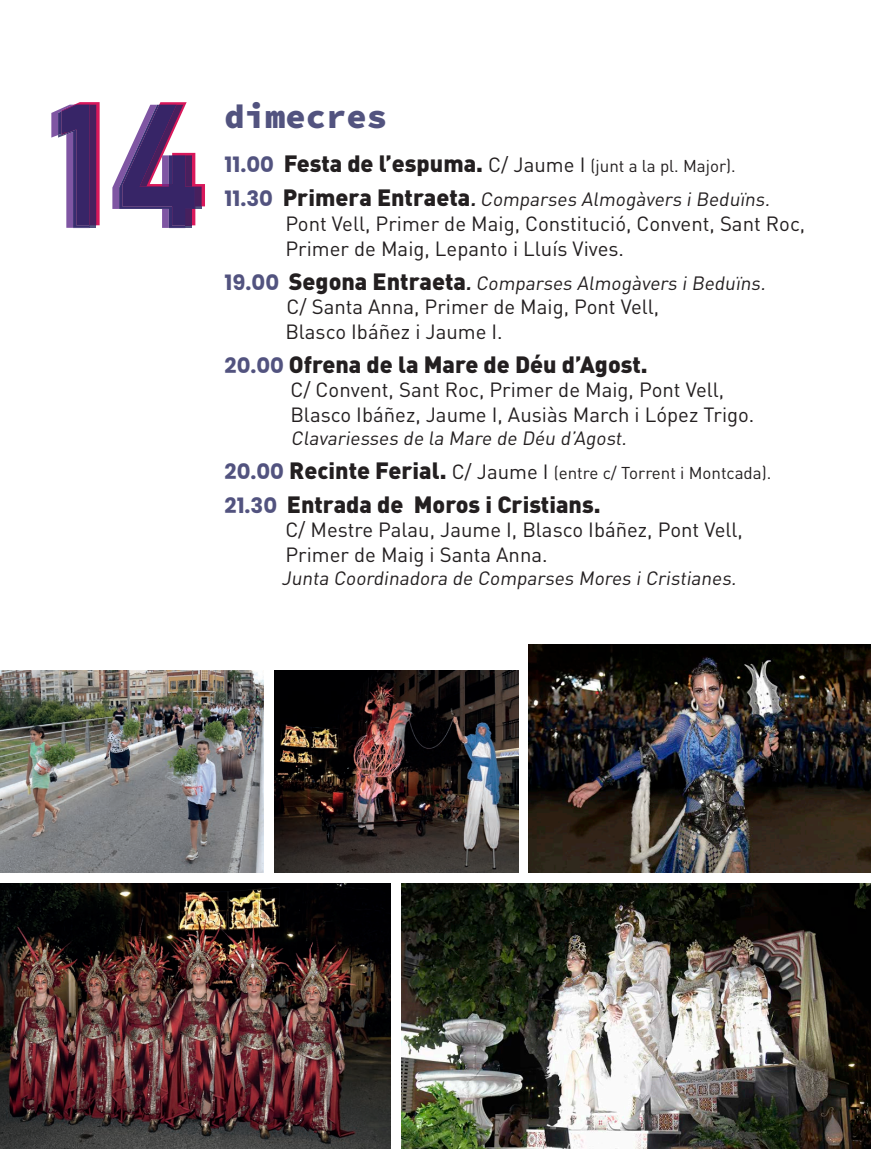
<style>
.page{position:relative;width:893px;height:1149px;background:#fff}
.page>*{position:absolute;margin:0;border:0;box-sizing:border-box;transform-origin:0 0}
.agost{font:900 33.75px "Source Code Pro";color:#52537f}
.texto{font:900 23.4px "DIN Pro";color:#231f20}
.texto-2{font:20.25px "DIN Pro";color:#231f20}
.texto-3{font:19.12px "DIN Pro";color:#231f20}
.texto-4{font:16.88px "DIN Pro";color:#231f20}
.s1{font-family:"Poppins";font-weight:700;font-size:21.15px;color:#52537f}
.s2{font-weight:900;font-size:23.4px}
.s3{font-size:20.25px}
.s4{font-weight:700}
</style>
<div class="page">
<svg style="left:51px;top:102px;width:49px;height:126px"></svg>
<svg style="left:112px;top:102px;width:93px;height:126px"></svg>
<img style="left:528px;top:644px;width:343px;height:228px">
<img style="left:401px;top:883px;width:470px;height:265px">
<img style="left:0;top:670px;width:264px;height:202px">
<img style="left:0;top:883px;width:391px;height:265px">
<img style="left:274px;top:670px;width:244px;height:202px">
<p class="agost" style="left:225px;top:92px;width:164px">dimecres</p>
<p class="texto-4" style="left:225px;top:155px;width:513px"><span class="s1">11.00</span> <span class="s2">Festa de l’espuma.</span> <span class="s3">C/ Jaume I</span> (junt a la pl. Major).</p>
<p class="texto-3" style="left:225px;top:186px;width:550px"><span class="s1">1 1 .3 0</span> <span class="s2">Pri me ra E nt raeta</span> <span class="s4">.</span>Comparses Almogàvers i Beduïns.</p>
<p class="texto-2" style="left:285px;top:209px;width:521px">Pont Vell, Primer de Maig, Constitució, Convent, Sant Roc,</p>
<p class="texto-2" style="left:285px;top:235px;width:340px">Primer de Maig, Lepanto i Lluís Vives.</p>
<p class="texto-3" style="left:225px;top:270px;width:546px"><span class="s1">1 9.00</span> <span class="s2">Seg o na E nt raeta</span> <span class="s4">.</span>Comparses Almogàvers i Beduïns.</p>
<p class="texto-2" style="left:286px;top:293px;width:374px">C/ Santa Anna, Primer de Maig, Pont Vell,</p>
<p class="texto-2" style="left:285px;top:318px;width:219px">Blasco Ibáñez i Jaume I.</p>
<p class="texto" style="left:225px;top:348px;width:425px"><span class="s1">20.00</span> Ofrena de la Mare de Déu d’Agost.</p>
<p class="texto-2" style="left:290px;top:376px;width:435px">C/ Convent, Sant Roc, Primer de Maig, Pont Vell,</p>
<p class="texto-2" style="left:290px;top:400px;width:466px">Blasco Ibáñez, Jaume I, Ausiàs March i López Trigo.</p>
<p class="texto-3" style="left:291px;top:425px;width:341px">Clavariesses de la Mare de Déu d’Agost.</p>
<p class="texto-4" style="left:225px;top:461px;width:548px"><span class="s1">20.00</span> <span class="s2">Recinte Ferial.</span> <span class="s3">C/ Jaume I</span> (entre c/ Torrent i Montcada).</p>
<p class="texto" style="left:225px;top:488px;width:378px"><span class="s1">21.30</span> Entrada de Moros i Cristians.</p>
<p class="texto-2" style="left:285px;top:516px;width:459px">C/ Mestre Palau, Jaume I, Blasco Ibáñez, Pont Vell,</p>
<p class="texto-2" style="left:285px;top:540px;width:264px">Primer de Maig i Santa Anna.</p>
<p class="texto-3" style="left:282px;top:564px;width:460px">Junta Coordinadora de Comparses Mores i Cristianes.</p>
</div>
